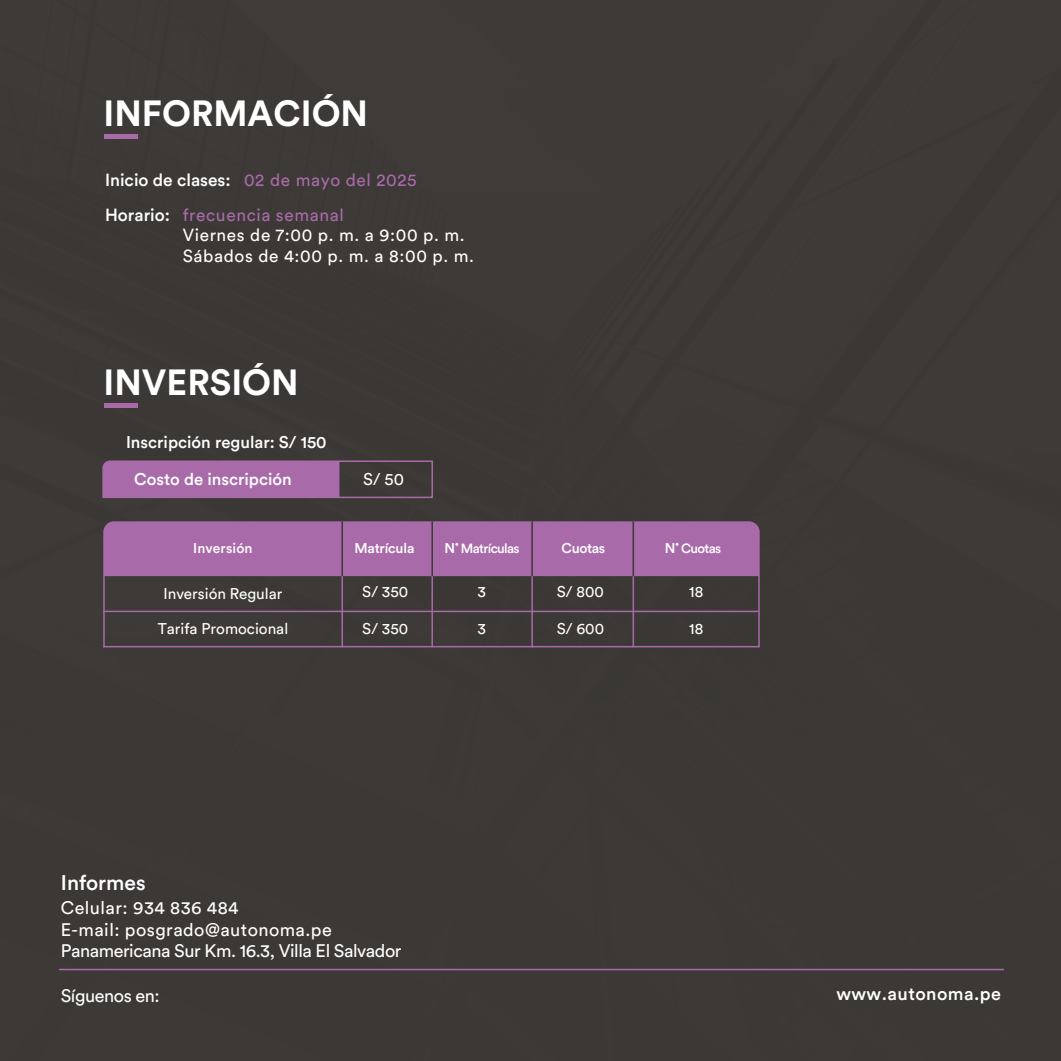
<style>
.page{position:relative;width:1061px;height:1061px;background:#fff}
.page>*{position:absolute;margin:0;border:0;box-sizing:border-box;transform-origin:0 0}
.t1{font:700 36px "Circular Std";color:#fff}
.t2{font:500 21px "Circular Std";color:#fff}
.t3{font:18px/21.6px "Circular Std";letter-spacing:.025em;color:#fff}
.t4{font:500 18px "Circular Std";letter-spacing:.025em;color:#fff}
.t5{font:18px "Circular Std";letter-spacing:-.025em;color:#fff}
.t6{font:17.4px/20.7px "Circular Std";letter-spacing:.035em;color:#fff}
.t7{font:500 17.4px/34.3px "Circular Std";color:#fff}
.t8{font:17.4px "Circular Std";letter-spacing:.035em;color:#a96aa9}
.t9{font:500 16.8px "Circular Std";color:#fff}
.t10{font:16.8px "Circular Std";color:#fff}
.t11{font:15.45px "Circular Std";color:#fff}
.t12{font:500 13.95px "Circular Std";letter-spacing:-.01em;color:#fff}
.t13{font:500 13.95px "Circular Std";letter-spacing:.01em;color:#fff}
.t14{font:500 13.35px "Circular Std";letter-spacing:-.05em;color:#fff}
.s1{font-weight:400;color:#a96aa9}
.s2{font-size:13.95px}
</style>
<div class="page">
<div style="left:0;top:0;width:1060px;height:1060px;background:#3c3936"></div>
<div style="left:104px;top:134px;width:34px;height:5px;background:#a96aa9"></div>
<hr style="left:104px;top:403px;width:34px;height:4px;background:#a96aa9">
<hr style="left:758px;top:575px;width:1px;height:72px;background:#a96aa9">
<hr style="left:531px;top:576px;width:1px;height:71px;background:#a96aa9">
<hr style="left:341px;top:576px;width:2px;height:71px;background:#a96aa9">
<hr style="left:103px;top:576px;width:2px;height:71px;background:#a96aa9">
<hr style="left:431px;top:576px;width:2px;height:71px;background:#a96aa9">
<hr style="left:632px;top:576px;width:2px;height:71px;background:#a96aa9">
<hr style="left:103px;top:610px;width:655px;height:2px;background:#a96aa9">
<hr style="left:103px;top:645px;width:656px;height:2px;background:#a96aa9">
<div style="left:103px;top:521px;width:656px;height:55px;background:#a96aa9"></div>
<svg style="left:102px;top:459px;width:331px;height:40px;background:#875b86"></svg>
<hr style="left:59px;top:968px;width:944px;height:2px;background:#a96aa9">
<h1 class="t1" style="left:104px;top:90px;width:266px">INFORMACIÓN</h1>
<p class="t8" style="left:244px;top:169px;width:174px">02 de mayo del 2025</p>
<p class="t7" style="left:105px;top:162px;width:240px">Inicio de clases:<br>Horario: <span class="s1">frecuencia semanal</span></p>
<p class="t6" style="left:183px;top:225px;width:292px">Viernes de 7:00 p. m. a 9:00 p. m.<br>Sábados de 4:00 p. m. a 8:00 p. m.</p>
<h1 class="t1" style="left:104px;top:358px;width:196px">INVERSIÓN</h1>
<p class="t9" style="left:126px;top:431px;width:202px">Inscripción regular: S/ 150</p>
<p class="t9" style="left:134px;top:469px;width:159px">Costo de inscripción</p>
<p class="t10" style="left:363px;top:469px;width:42px">S/ 50</p>
<p class="t13" style="left:193px;top:539px;width:61px">Inversión</p>
<p class="t12" style="left:354px;top:539px;width:62px">Matrícula</p>
<p class="t12" style="left:561px;top:539px;width:45px">Cuotas</p>
<p class="t14" style="left:444px;top:539px;width:76px"><span class="s2">N</span> Matrículas</p>
<p class="t14" style="left:664px;top:539px;width:58px"><span class="s2">N</span> Cuotas</p>
<p class="t11" style="left:163px;top:583px;width:120px">Inversión Regular</p>
<p class="t11" style="left:362px;top:582px;width:47px">S/ 350</p>
<p class="t11" style="left:477px;top:582px;width:10px">3</p>
<p class="t11" style="left:556px;top:582px;width:48px">S/ 800</p>
<p class="t11" style="left:689px;top:582px;width:15px">18</p>
<p class="t11" style="left:158px;top:619px;width:132px">Tarifa Promocional</p>
<p class="t11" style="left:362px;top:619px;width:47px">S/ 350</p>
<p class="t11" style="left:477px;top:619px;width:10px">3</p>
<p class="t11" style="left:556px;top:619px;width:49px">S/ 600</p>
<p class="t11" style="left:689px;top:619px;width:15px">18</p>
<p class="t2" style="left:61px;top:869px;width:86px">Informes</p>
<p class="t3" style="left:61px;top:896px;width:342px">Celular: 934 836 484<br>E-mail: posgrado@autonoma.pe<br>Panamericana Sur Km. 16.3, Villa El Salvador</p>
<p class="t5" style="left:61px;top:984px;width:100px">Síguenos en:</p>
<p class="t4" style="left:836px;top:982px;width:166px">www.autonoma.pe</p>
</div>
